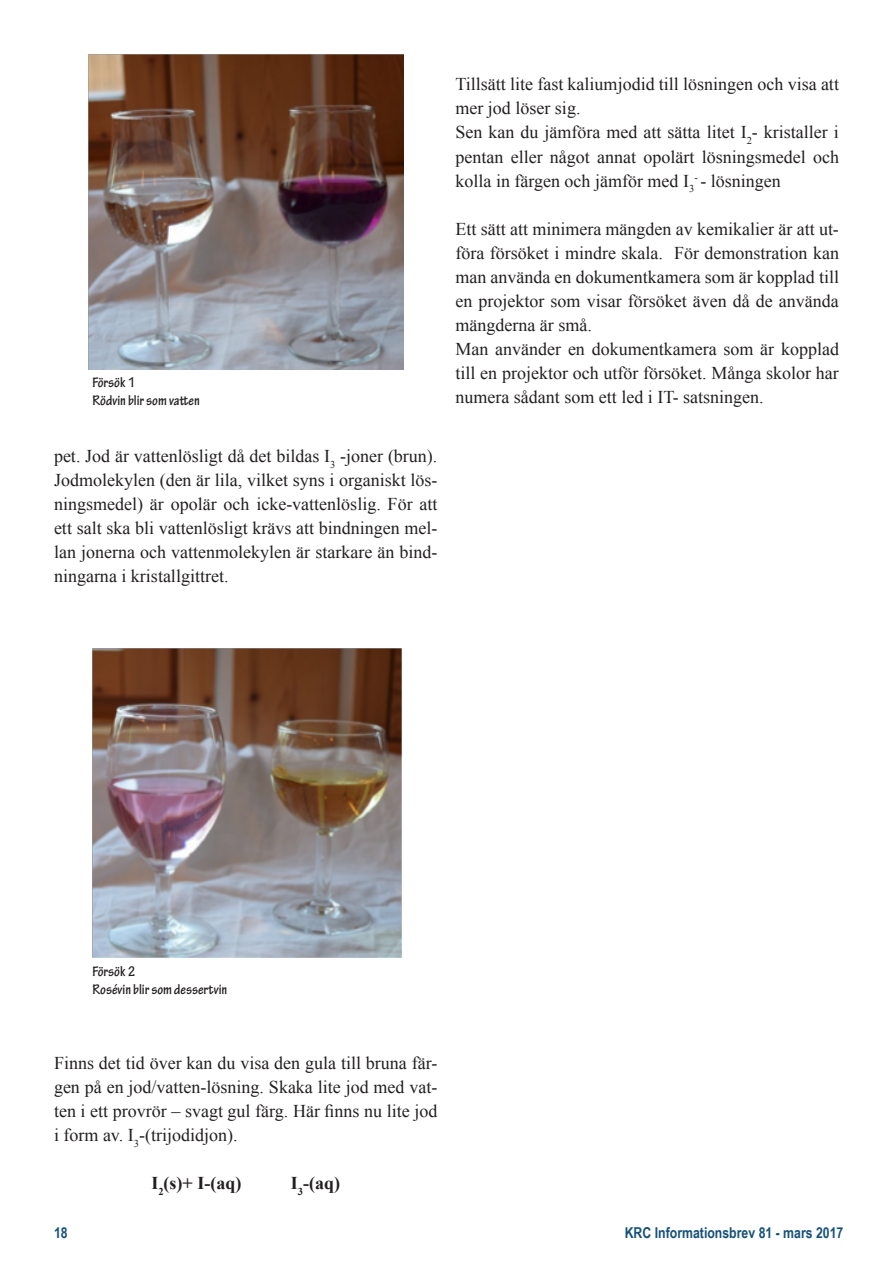
<style>
.page{position:relative;width:893px;height:1263px;background:#fff}
.page>*{position:absolute;margin:0;border:0;box-sizing:border-box;transform-origin:0 0}
.t1{font:18px/24px "Times New Roman";color:#231f20;text-align:justify}
.t2{font:700 18px "Times New Roman";color:#231f20}
.t3{font:700 condensed 15px "Tekton Pro";color:#231f20}
.t4{font:700 15px "Arial Narrow";color:#165179}
</style>
<div class="page">
<img style="left:88px;top:54px;width:316px;height:316px">
<img style="left:92px;top:648px;width:310px;height:310px">
<p class="t3" style="left:92px;top:374px;width:44px">Försök 1</p>
<p class="t3" style="left:92px;top:392px;width:109px">Rödvin blir som vatten</p>
<p class="t1" style="left:54px;top:444px;width:385px">pet. Jod är vattenlösligt då det bildas I<sub>3</sub> -joner (brun).<br>Jodmolekylen (den är lila, vilket syns i organiskt lös&shy;ningsmedel) är opolär och icke-vattenlöslig. För att ett salt ska bli vattenlösligt krävs att bindningen mel&shy;lan jonerna och vattenmolekylen är starkare än bind&shy;ningarna i kristallgittret.</p>
<p class="t1" style="left:455px;top:72px;width:385px">Tillsätt lite fast kaliumjodid till lösningen och visa att mer jod löser sig.</p>
<p class="t1" style="left:455px;top:120px;width:385px">Sen kan du jämföra med att sätta litet I<sub>2</sub>- kristaller i pentan eller något annat opolärt lösningsmedel och kolla in färgen och jämför med I<sub>3</sub><sup>-</sup> - lösningen</p>
<p class="t1" style="left:455px;top:216px;width:385px">Ett sätt att minimera mängden av kemikalier är att ut&shy;föra försöket i mindre skala. För demonstration kan man använda en dokumentkamera som är kopplad till en projektor som visar försöket även då de använda mängderna är små.</p>
<p class="t1" style="left:455px;top:336px;width:385px">Man använder en dokumentkamera som är kopplad till en projektor och utför försöket. Många skolor har numera sådant som ett led i IT- satsningen.</p>
<p class="t3" style="left:92px;top:962px;width:44px">Försök 2</p>
<p class="t3" style="left:92px;top:980px;width:136px">Rosévin blir som dessertvin</p>
<p class="t1" style="left:54px;top:1050px;width:385px">Finns det tid över kan du visa den gula till bruna fär&shy;gen på en jod/vatten-lösning. Skaka lite jod med vat&shy;ten i ett provrör – svagt gul färg. Här finns nu lite jod i form av. I<sub>3</sub>-(trijodidjon).</p>
<p class="t2" style="left:151px;top:1170px;width:91px">I<sub>2</sub>(s)+ I-(aq)</p>
<p class="t2" style="left:291px;top:1170px;width:51px">I<sub>3</sub>-(aq)</p>
<p class="t4" style="left:54px;top:1221px;width:15px">18</p>
<p class="t4" style="left:625px;top:1221px;width:220px">KRC Informationsbrev 81 - mars 2017</p>
</div>
